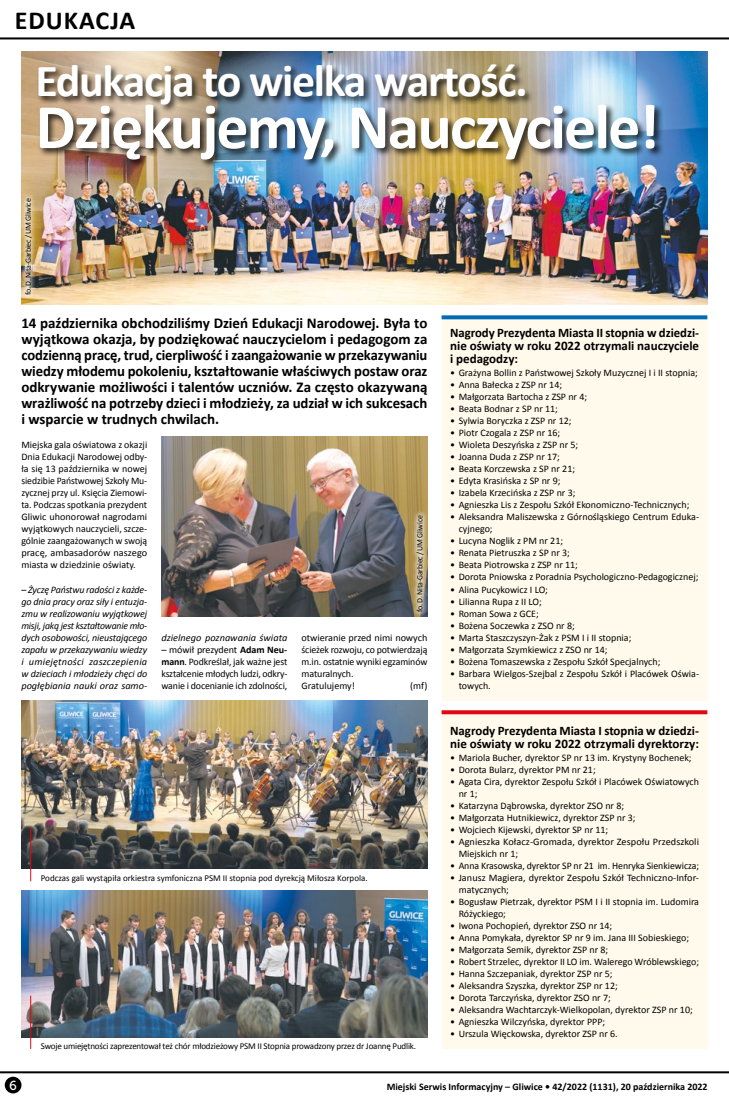
<style>
.page{position:relative;width:729px;height:1098px;background:#fff}
.page>*{position:absolute;margin:0;border:0;box-sizing:border-box;transform-origin:0 0}
.t1{font:700 64px "Calibri";letter-spacing:-.03em;color:#fff}
.t2{font:700 46px "Calibri";letter-spacing:-.03em;color:#fff}
.t3{font:700 26px "Calibri";letter-spacing:.04em;color:#000}
.t4{font:700 15px/16px "Calibri";letter-spacing:-.005em;color:#000;text-align:justify}
.t5{font:700 13px/13px "Calibri";letter-spacing:-.005em;color:#000;text-align:justify}
.t6{font:13px "Museo Sans 500";color:#fff}
.t7{font:10px/12px "Calibri";color:#000}
.t8{font:italic 10px/12px "Calibri";color:#000;text-align:justify}
.t9{font:700 10px "Calibri";color:#000}
.t10{font:9px "Calibri";letter-spacing:-.02em;color:#000}
.t11{font:9px "Calibri";color:#000}
.t12{font:8px "Calibri";letter-spacing:-.03em;color:#000}
.s1{font-style:normal}
.s2{font-weight:700}
</style>
<div class="page">
<hr style="left:0;top:1070px;width:729px;height:2px;background:#000">
<div style="left:5px;top:1076px;width:16px;height:16px;background:#000;border-radius:50%"></div>
<hr style="left:0;top:37px;width:729px;height:2px;background:#000">
<img style="left:22px;top:51px;width:685px;height:253px">
<div style="left:37px;top:63px;width:627px;height:105px;background:#000;opacity:.75"></div>
<div style="left:441px;top:318px;width:266px;height:382px;background:#fffaec"></div>
<div style="left:441px;top:713px;width:266px;height:335px;background:#fffaec"></div>
<img style="left:161px;top:436px;width:266px;height:180px">
<svg style="left:441px;top:315px;width:266px;height:4px"></svg>
<svg style="left:441px;top:710px;width:266px;height:4px"></svg>
<div style="left:410px;top:509px;width:20px;height:108px;background:#fff;opacity:.75"></div>
<div style="left:19px;top:193px;width:19px;height:108px;background:#fff;opacity:.75"></div>
<img style="left:21px;top:890px;width:406px;height:147px">
<img style="left:21px;top:700px;width:406px;height:168px">
<hr style="left:30px;top:827px;width:1px;height:54px;background:#e30613">
<hr style="left:30px;top:995px;width:1px;height:53px;background:#e30613">
<h3 class="t3" style="left:15px;top:4px;width:122px">EDUKACJA</h3>
<h2 class="t2" style="left:35px;top:52px;width:493px">Edukacja to wielka wartość.</h2>
<h1 class="t1" style="left:35px;top:86px;width:625px">Dziękujemy, Nauczyciele!</h1>
<p class="t12" style="left:23px;top:295px;width:98px;rotate:-90deg">fo. D. Nita-Garbiec / UM Gliwice</p>
<p class="t4" style="left:21px;top:314px;width:407px">14 października obchodziliśmy Dzień Edukacji Narodowej. Była to wyjątkowa okazja, by podziękować nauczycielom i pedagogom za codzienną pracę, trud, cierpliwość i zaangażowanie w przekazywaniu wiedzy młodemu pokoleniu, kształtowanie właściwych postaw oraz odkrywanie możliwości i talentów uczniów. Za często okazywaną wrażliwość na potrzeby dzieci i młodzieży, za udział w ich sukcesach i wsparcie w trudnych chwilach.</p>
<p class="t7" style="left:21px;top:439px;width:127px;text-align:justify">Miejska gala oświatowa z okazji Dnia Edukacji Narodowej odby&shy;ła się 13 października w nowej siedzibie Państwowej Szkoły Mu&shy;zycznej przy ul. Księcia Ziemowi&shy;ta. Podczas spotkania prezydent Gliwic uhonorował nagrodami wyjątkowych nauczycieli, szcze&shy;gólnie zaangażowanych w swoją pracę, ambasadorów naszego miasta w dziedzinie oświaty.</p>
<p class="t8" style="left:21px;top:582px;width:127px"><span class="s1">–</span> Życzę Państwu radości z każde&shy;go dnia pracy oraz siły i entuzja&shy;zmu w realizowaniu wyjątkowej misji, jaką jest kształtowanie mło&shy;dych osobowości, nieustającego zapału w przekazywaniu wiedzy i umiejętności zaszczepienia w dzieciach i młodzieży chęci do pogłębiania nauki oraz samo-</p>
<p class="t12" style="left:415px;top:611px;width:98px;rotate:-90deg">fo. D. Nita-Garbiec / UM Gliwice</p>
<p class="t8" style="left:161px;top:630px;width:127px">dzielnego poznawania świata</p>
<p class="t7" style="left:161px;top:643px;width:127px;text-align:justify">– mówił prezydent <span class="s2">Adam Neu&shy;mann</span>. Podkreślał, jak ważne jest kształcenie młodych ludzi, odkry&shy;wanie i docenianie ich zdolności,</p>
<p class="t7" style="left:301px;top:631px;width:127px">otwieranie przed nimi nowych ścieżek rozwoju, co potwierdzają m.in. ostatnie wyniki egzaminów maturalnych.<br>Gratulujemy!</p>
<p class="t7" style="left:410px;top:679px;width:19px">(mf)</p>
<p class="t11" style="left:41px;top:871px;width:328px">Podczas gali wystąpiła orkiestra symfoniczna PSM II stopnia pod dyrekcją Miłosza Korpola.</p>
<p class="t10" style="left:41px;top:1039px;width:377px">Swoje umiejętności zaprezentował też chór młodzieżowy PSM II Stopnia prowadzony przez dr Joannę Pudlik.</p>
<h3 class="t5" style="left:450px;top:326px;width:250px">Nagrody Prezydenta Miasta II stopnia w dziedzi&shy;nie oświaty w roku 2022 otrzymali nauczyciele i pedagodzy:</h3>
<p class="t7" style="left:450px;top:367px;width:249px">• Grażyna Bollin z Państwowej Szkoły Muzycznej I i II stopnia;</p>
<p class="t7" style="left:450px;top:379px;width:113px">• Anna Bałecka z ZSP nr 14;</p>
<p class="t7" style="left:450px;top:391px;width:138px">• Małgorzata Bartocha z ZSP nr 4;</p>
<p class="t7" style="left:450px;top:403px;width:109px">• Beata Bodnar z SP nr 11;</p>
<p class="t7" style="left:450px;top:415px;width:123px">• Sylwia Boryczka z ZSP nr 12;</p>
<p class="t7" style="left:450px;top:427px;width:112px">• Piotr Czogala z ZSP nr 16;</p>
<p class="t7" style="left:450px;top:439px;width:130px">• Wioleta Deszyńska z ZSP nr 5;</p>
<p class="t7" style="left:450px;top:451px;width:111px">• Joanna Duda z ZSP nr 17;</p>
<p class="t7" style="left:450px;top:463px;width:126px">• Beata Korczewska z SP nr 21;</p>
<p class="t7" style="left:450px;top:475px;width:112px">• Edyta Krasińska z SP nr 9;</p>
<p class="t7" style="left:450px;top:487px;width:127px">• Izabela Krzecińska z ZSP nr 3;</p>
<p class="t7" style="left:450px;top:499px;width:241px">• Agnieszka Lis z Zespołu Szkół Ekonomiczno-Technicznych;</p>
<p class="t7" style="left:458px;top:511px;width:242px;text-indent:-9px">• Aleksandra Maliszewska z Górnośląskiego Centrum Eduka&shy;cyjnego;</p>
<p class="t7" style="left:450px;top:535px;width:114px">• Lucyna Noglik z PM nr 21;</p>
<p class="t7" style="left:450px;top:547px;width:121px">• Renata Pietruszka z SP nr 3;</p>
<p class="t7" style="left:450px;top:559px;width:129px">• Beata Piotrowska z ZSP nr 11;</p>
<p class="t7" style="left:450px;top:571px;width:250px">• Dorota Pniowska z Poradnia Psychologiczno-Pedagogicznej;</p>
<p class="t7" style="left:450px;top:583px;width:99px">• Alina Pucykowicz I LO;</p>
<p class="t7" style="left:450px;top:595px;width:93px">• Lilianna Rupa z II LO;</p>
<p class="t7" style="left:450px;top:607px;width:90px">• Roman Sowa z GCE;</p>
<p class="t7" style="left:450px;top:619px;width:126px">• Bożena Soczewka z ZSO nr 8;</p>
<p class="t7" style="left:450px;top:631px;width:183px">• Marta Staszczyszyn-Żak z PSM I i II stopnia;</p>
<p class="t7" style="left:450px;top:643px;width:159px">• Małgorzata Szymkiewicz z ZSO nr 14;</p>
<p class="t7" style="left:450px;top:655px;width:212px">• Bożena Tomaszewska z Zespołu Szkół Specjalnych;</p>
<p class="t7" style="left:458px;top:667px;width:242px;text-indent:-8px">• Barbara Wielgos-Szejbal z Zespołu Szkół i Placówek Oświa&shy;towych.</p>
<h3 class="t5" style="left:450px;top:723px;width:250px">Nagrody Prezydenta Miasta I stopnia w dziedzi&shy;nie oświaty w roku 2022 otrzymali dyrektorzy:</h3>
<p class="t7" style="left:450px;top:751px;width:243px">• Mariola Bucher, dyrektor SP nr 13 im. Krystyny Bochenek;</p>
<p class="t7" style="left:450px;top:763px;width:147px">• Dorota Bularz, dyrektor PM nr 21;</p>
<p class="t7" style="left:458px;top:775px;width:242px;text-indent:-8px">• Agata Cira, dyrektor Zespołu Szkół i Placówek Oświatowych nr 1;</p>
<p class="t7" style="left:450px;top:799px;width:175px">• Katarzyna Dąbrowska, dyrektor ZSO nr 8;</p>
<p class="t7" style="left:450px;top:811px;width:187px">• Małgorzata Hutnikiewicz, dyrektor ZSP nr 3;</p>
<p class="t7" style="left:450px;top:823px;width:159px">• Wojciech Kijewski, dyrektor SP nr 11;</p>
<p class="t7" style="left:458px;top:835px;width:242px;text-indent:-9px">• Agnieszka Kołacz-Gromada, dyrektor Zespołu Przedszkoli<br>Miejskich nr 1;</p>
<p class="t7" style="left:450px;top:859px;width:250px">• Anna Krasowska, dyrektor SP nr 21 im. Henryka Sienkiewicza;</p>
<p class="t7" style="left:458px;top:871px;width:242px;text-indent:-9px">• Janusz Magiera, dyrektor Zespołu Szkół Techniczno-Infor&shy;matycznych;</p>
<p class="t7" style="left:458px;top:895px;width:242px;text-indent:-8px">• Bogusław Pietrzak, dyrektor PSM I i II stopnia im. Ludomira<br>Różyckiego;</p>
<p class="t7" style="left:450px;top:919px;width:164px">• Iwona Pochopień, dyrektor ZSO nr 14;</p>
<p class="t7" style="left:450px;top:931px;width:240px">• Anna Pomykała, dyrektor SP nr 9 im. Jana III Sobieskiego;</p>
<p class="t7" style="left:450px;top:943px;width:159px">• Małgorzata Semik, dyrektor ZSP nr 8;</p>
<p class="t7" style="left:450px;top:955px;width:250px">• Robert Strzelec, dyrektor II LO im. Walerego Wróblewskiego;</p>
<p class="t7" style="left:450px;top:967px;width:164px">• Hanna Szczepaniak, dyrektor ZSP nr 5;</p>
<p class="t7" style="left:450px;top:979px;width:169px">• Aleksandra Szyszka, dyrektor ZSP nr 12;</p>
<p class="t7" style="left:450px;top:991px;width:162px">• Dorota Tarczyńska, dyrektor ZSO nr 7;</p>
<p class="t7" style="left:450px;top:1003px;width:244px">• Aleksandra Wachtarczyk-Wielkopolan, dyrektor ZSP nr 10;</p>
<p class="t7" style="left:450px;top:1015px;width:156px">• Agnieszka Wilczyńska, dyrektor PPP;</p>
<p class="t7" style="left:450px;top:1027px;width:169px">• Urszula Więckowska, dyrektor ZSP nr 6.</p>
<h3 class="t6" style="left:9px;top:1077px;width:9px">6</h3>
<p class="t9" style="left:386px;top:1079px;width:322px">Miejski Serwis Informacyjny – Gliwice • 42/2022 (1131), 20 października 2022</p>
</div>
